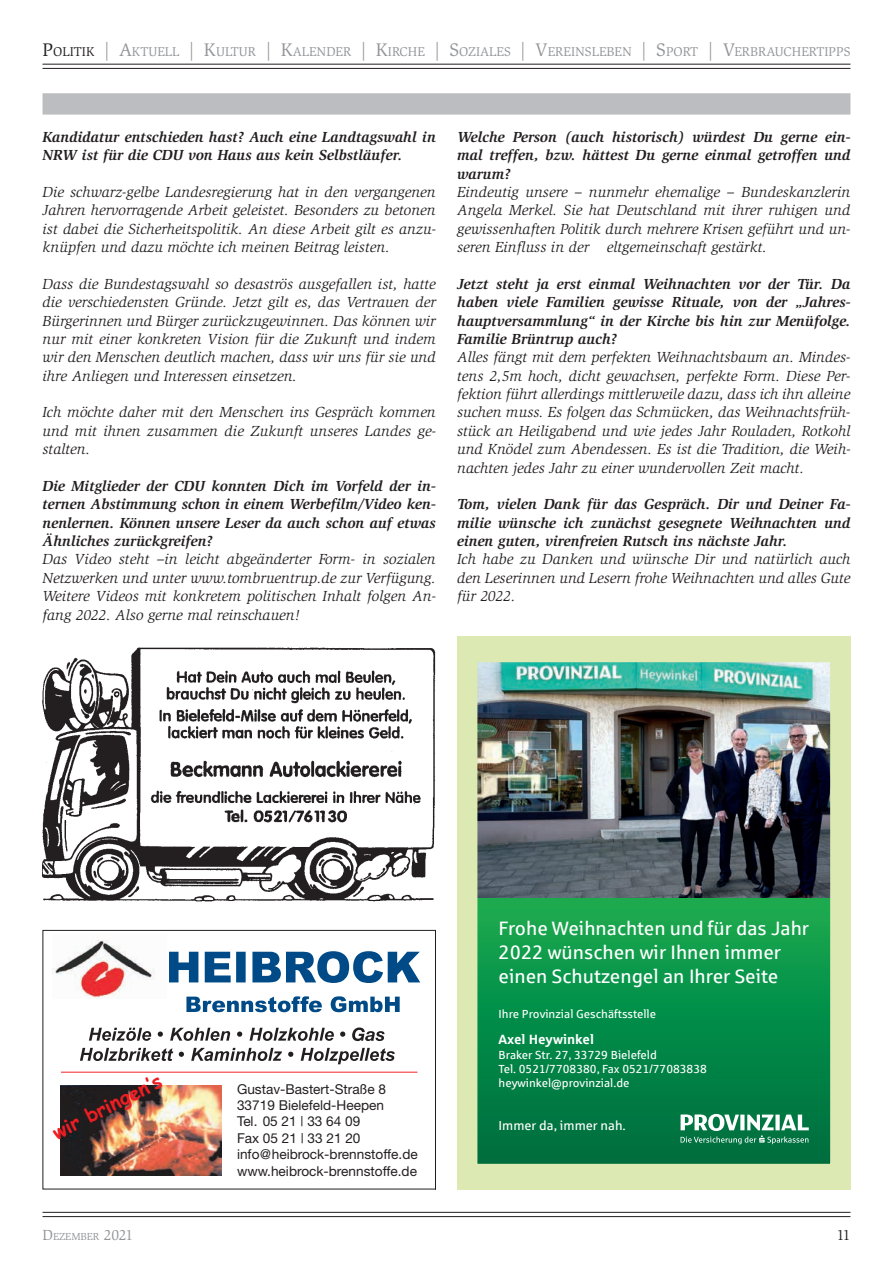
<style>
.page{position:relative;width:893px;height:1263px;background:#fff}
.page>*{position:absolute;margin:0;border:0;box-sizing:border-box;transform-origin:0 0}
.t1{font:700 19.65px "Comic Sans MS";color:#ee1d23}
.t2{font:19.5px/24.3px "Sparkasse Rg";color:#fff}
.t3{font:italic 15px/18.3px "Slimbach Std";color:#231f20;text-align:justify}
.t4{font:italic 700 15px/18.3px "Slimbach Std";color:#231f20;text-align:justify}
.t5{font:15px "Slimbach Std";color:#231f20}
.t6{font:13.65px/16.4px "Helvetica Neue";color:#231f20}
.t7{font:700 13.5px "Sparkasse Rg";color:#fff}
.t8{font:13.2px "Slimbach Std";color:#939598}
.t9{font:13.05px "Sparkasse Rg";color:#fff}
.t10{font:11.7px/14.1px "Sparkasse Rg";color:#fff}
.t11{font:10.5px "Slimbach Std";color:#939598}
.s1{font-size:18.75px;color:#231f20}
.s2{color:#231f20}
.s3{font-size:18.75px}
.s4{font-size:15px}
</style>
<div class="page">
<hr style="left:43px;top:64px;width:807px;height:1px;background:#231f20">
<hr style="left:43px;top:68px;width:807px;height:1px;background:#231f20">
<hr style="left:43px;top:1212px;width:807px;height:1px;background:#231f20">
<hr style="left:43px;top:1216px;width:807px;height:1px;background:#231f20">
<img style="left:457px;top:637px;width:393px;height:552px">
<svg style="left:681px;top:1114px;width:128px;height:30px"></svg>
<div style="left:43px;top:93px;width:807px;height:22px;background:#bcbdc0"></div>
<svg style="left:52px;top:940px;width:369px;height:236px"></svg>
<hr style="left:61px;top:1072px;width:356px;height:1px;background:#ee1d23">
<svg style="left:80px;top:1027px;width:315px;height:37px"></svg>
<div style="left:43px;top:930px;width:393px;height:259px;border:1px solid #231f20"></div>
<img style="left:43px;top:647px;width:393px;height:255px">
<p class="t8" style="left:43px;top:44px;width:794px"><span class="s1">P</span><span class="s2">OLITIK</span> <span class="s3">| A</span>KTUELL <span class="s3">| K</span>ULTUR <span class="s3">| K</span>ALENDER <span class="s3">| K</span>IRCHE <span class="s3">| S</span>OZIALES <span class="s3">| V</span>EREINSLEBEN <span class="s3">| S</span>PORT <span class="s3">| V</span>ERBRAUCHERTIPPS</p>
<p class="t4" style="left:43px;top:128px;width:395px">Kandidatur entschieden hast? Auch eine Landtagswahl in<br>NRW ist für die CDU von Haus aus kein Selbstläufer.</p>
<p class="t3" style="left:43px;top:183px;width:395px">Die schwarz-gelbe Landesregierung hat in den vergangenen Jahren hervorragende Arbeit geleistet. Besonders zu betonen ist dabei die Sicherheitspolitik. An diese Arbeit gilt es anzu&shy;knüpfen und dazu möchte ich meinen Beitrag leisten.</p>
<p class="t3" style="left:43px;top:275px;width:395px">Dass die Bundestagswahl so desaströs ausgefallen ist, hatte die verschiedensten Gründe. Jetzt gilt es, das Vertrauen der Bürgerinnen und Bürger zurückzugewinnen. Das können wir nur mit einer konkreten Vision für die Zukunft und indem wir den Menschen deutlich machen, dass wir uns für sie und ihre Anliegen und Interessen einsetzen.</p>
<p class="t3" style="left:43px;top:403px;width:395px">Ich möchte daher mit den Menschen ins Gespräch kommen und mit ihnen zusammen die Zukunft unseres Landes ge&shy;stalten.</p>
<p class="t4" style="left:43px;top:477px;width:395px">Die Mitglieder der CDU konnten Dich im Vorfeld der in&shy;ternen Abstimmung schon in einem Werbefilm/Video ken&shy;nenlernen. Können unsere Leser da auch schon auf etwas Ähnliches zurückgreifen?</p>
<p class="t3" style="left:43px;top:550px;width:395px">Das Video steht –in leicht abgeänderter Form- in sozialen Netzwerken und unter www.tombruentrup.de zur Verfügung.<br>Weitere Videos mit konkretem politischen Inhalt folgen An&shy;fang 2022. Also gerne mal reinschauen!</p>
<p class="t4" style="left:457px;top:128px;width:395px">Welche Person (auch historisch) würdest Du gerne ein&shy;mal treffen, bzw. hättest Du gerne einmal getroffen und warum?</p>
<p class="t3" style="left:457px;top:183px;width:395px">Eindeutig unsere – nunmehr ehemalige – Bundeskanzlerin Angela Merkel. Sie hat Deutschland mit ihrer ruhigen und gewissenhaften Politik durch mehrere Krisen geführt und un&shy;seren Einfluss in der eltgemeinschaft gestärkt.</p>
<p class="t4" style="left:457px;top:275px;width:395px">Jetzt steht ja erst einmal Weihnachten vor der Tür. Da haben viele Familien gewisse Rituale, von der „Jahres&shy;hauptversammlung“ in der Kirche bis hin zur Menüfolge.<br>Familie Brüntrup auch?</p>
<p class="t3" style="left:457px;top:348px;width:395px">Alles fängt mit dem perfekten Weihnachtsbaum an. Mindes&shy;tens 2,5m hoch, dicht gewachsen, perfekte Form. Diese Per&shy;fektion führt allerdings mittlerweile dazu, dass ich ihn alleine suchen muss. Es folgen das Schmücken, das Weihnachtsfrüh&shy;stück an Heiligabend und wie jedes Jahr Rouladen, Rotkohl und Knödel zum Abendessen. Es ist die Tradition, die Weih&shy;nachten jedes Jahr zu einer wundervollen Zeit macht.</p>
<p class="t4" style="left:457px;top:495px;width:395px">Tom, vielen Dank für das Gespräch. Dir und Deiner Fa&shy;milie wünsche ich zunächst gesegnete Weihnachten und einen guten, virenfreien Rutsch ins nächste Jahr.</p>
<p class="t3" style="left:457px;top:550px;width:395px">Ich habe zu Danken und wünsche Dir und natürlich auch den Leserinnen und Lesern frohe Weihnachten und alles Gute für 2022.</p>
<h1 class="t1" style="left:47px;top:1120px;width:121px;rotate:-27deg">wir bringen’s</h1>
<p class="t6" style="left:237px;top:1080px;width:182px">Gustav-Bastert-Straße 8<br>33719 Bielefeld-Heepen<br>Tel. 05 21 | 33 64 09<br>Fax 05 21 | 33 21 20 info@heibrock-brennstoffe.de www.heibrock-brennstoffe.de</p>
<h2 class="t2" style="left:499px;top:915px;width:312px">Frohe Weihnachten und für das Jahr<br>2022 wünschen wir Ihnen immer einen Schutzengel an Ihrer Seite</h2>
<p class="t10" style="left:499px;top:1007px;width:159px">Ihre Provinzial Geschäftsstelle</p>
<p class="t7" style="left:499px;top:1031px;width:97px">Axel Heywinkel</p>
<p class="t10" style="left:499px;top:1047px;width:210px">Braker Str. 27, 33729 Bielefeld<br>Tel. 0521/7708380, Fax 0521/77083838 heywinkel@provinzial.de</p>
<p class="t9" style="left:499px;top:1117px;width:129px">Immer da, immer nah.</p>
<p class="t11" style="left:43px;top:1230px;width:92px"><span class="s4">D</span>EZEMBER <span class="s4">2021</span></p>
<p class="t5" style="left:837px;top:1226px;width:15px">11</p>
</div>
